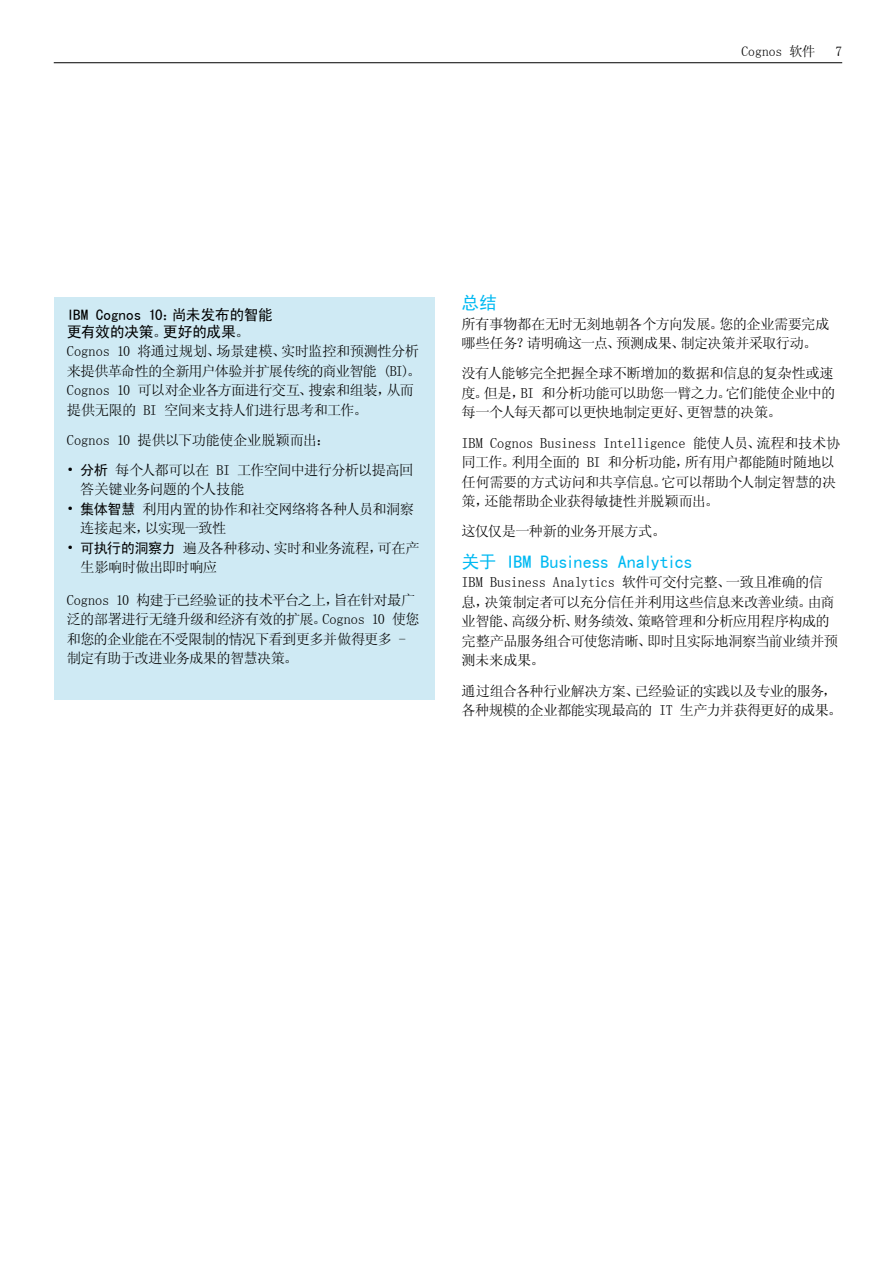
<style>
.page{position:relative;width:893px;height:1263px;background:#fff}
.page>*{position:absolute;margin:0;border:0;box-sizing:border-box;transform-origin:0 0}
.t1{font:18px "Sim Hei";letter-spacing:-.025em;color:#00b9f2}
.t2{font:15px/16.5px "Sim Hei";letter-spacing:-.035em;color:#000}
.t3{font:14.25px/19.5px "Sim Sun";letter-spacing:-.04em;color:#000}
.t4{font:14.25px "Sim Sun";letter-spacing:-.01em;color:#000}
.t5{font:13.5px "Sim Sun";letter-spacing:.005em;color:#000}
.s1{font-family:"Sim Hei"}
</style>
<div class="page">
<hr style="left:54px;top:62px;width:788px;height:1px;background:#000">
<div style="left:54px;top:297px;width:381px;height:402px;background:#cfeaf4"></div>
<p class="t5" style="left:741px;top:45px;width:75px">Cognos 软件</p>
<p class="t5" style="left:835px;top:45px;width:8px">7</p>
<p class="t2" style="left:67px;top:306px;width:208px">IBM Cognos 10：尚未发布的智能更有效的决策。更好的成果。</p>
<p class="t3" style="left:67px;top:341px;width:356px">Cognos 10 将通过规划、场景建模、实时监控和预测性分析来提供革命性的全新用户体验并扩展传统的商业智能 (BI)。<br>Cognos 10 可以对企业各方面进行交互、搜索和组装，从而提供无限的 BI 空间来支持人们进行思考和工作。</p>
<p class="t4" style="left:67px;top:432px;width:265px">Cognos 10 提供以下功能使企业脱颖而出：</p>
<p class="t3" style="left:80px;top:460px;width:335px;text-indent:-14px">• <span class="s1">分析</span> 每个人都可以在 BI 工作空间中进行分析以提高回答关键业务问题的个人技能</p>
<p class="t3" style="left:80px;top:499px;width:335px;text-indent:-14px">• <span class="s1">集体智慧</span> 利用内置的协作和社交网络将各种人员和洞察连接起来，以实现一致性</p>
<p class="t3" style="left:80px;top:538px;width:341px;text-indent:-13px">• <span class="s1">可执行的洞察力</span> 遍及各种移动、实时和业务流程，可在产生影响时做出即时响应</p>
<p class="t3" style="left:67px;top:590px;width:354px">Cognos 10 构建于已经验证的技术平台之上，旨在针对最广泛的部署进行无缝升级和经济有效的扩展。Cognos 10 使您和您的企业能在不受限制的情况下看到更多并做得更多 -制定有助于改进业务成果的智慧决策。</p>
<p class="t1" style="left:462px;top:294px;width:37px">总结</p>
<p class="t3" style="left:462px;top:314px;width:369px">所有事物都在无时无刻地朝各个方向发展。您的企业需要完成哪些任务？请明确这一点、预测成果、制定决策并采取行动。</p>
<p class="t3" style="left:462px;top:364px;width:375px;text-align:justify">没有人能够完全把握全球不断增加的数据和信息的复杂性或速度。但是，BI 和分析功能可以助您一臂之力。它们能使企业中的每一个人每天都可以更快地制定更好、更智慧的决策。</p>
<p class="t3" style="left:462px;top:433px;width:380px">IBM Cognos Business Intelligence 能使人员、流程和技术协同工作。利用全面的 BI 和分析功能，所有用户都能随时随地以任何需要的方式访问和共享信息。它可以帮助个人制定智慧的决策，还能帮助企业获得敏捷性并脱颖而出。</p>
<p class="t3" style="left:462px;top:521px;width:206px">这仅仅是一种新的业务开展方式。</p>
<p class="t1" style="left:462px;top:552px;width:232px">关于 IBM Business Analytics</p>
<p class="t3" style="left:462px;top:572px;width:378px">IBM Business Analytics 软件可交付完整、一致且准确的信息，决策制定者可以充分信任并利用这些信息来改善业绩。由商业智能、高级分析、财务绩效、策略管理和分析应用程序构成的完整产品服务组合可使您清晰、即时且实际地洞察当前业绩并预测未来成果。</p>
<p class="t3" style="left:462px;top:681px;width:382px">通过组合各种行业解决方案、已经验证的实践以及专业的服务，各种规模的企业都能实现最高的 IT 生产力并获得更好的成果。</p>
</div>
